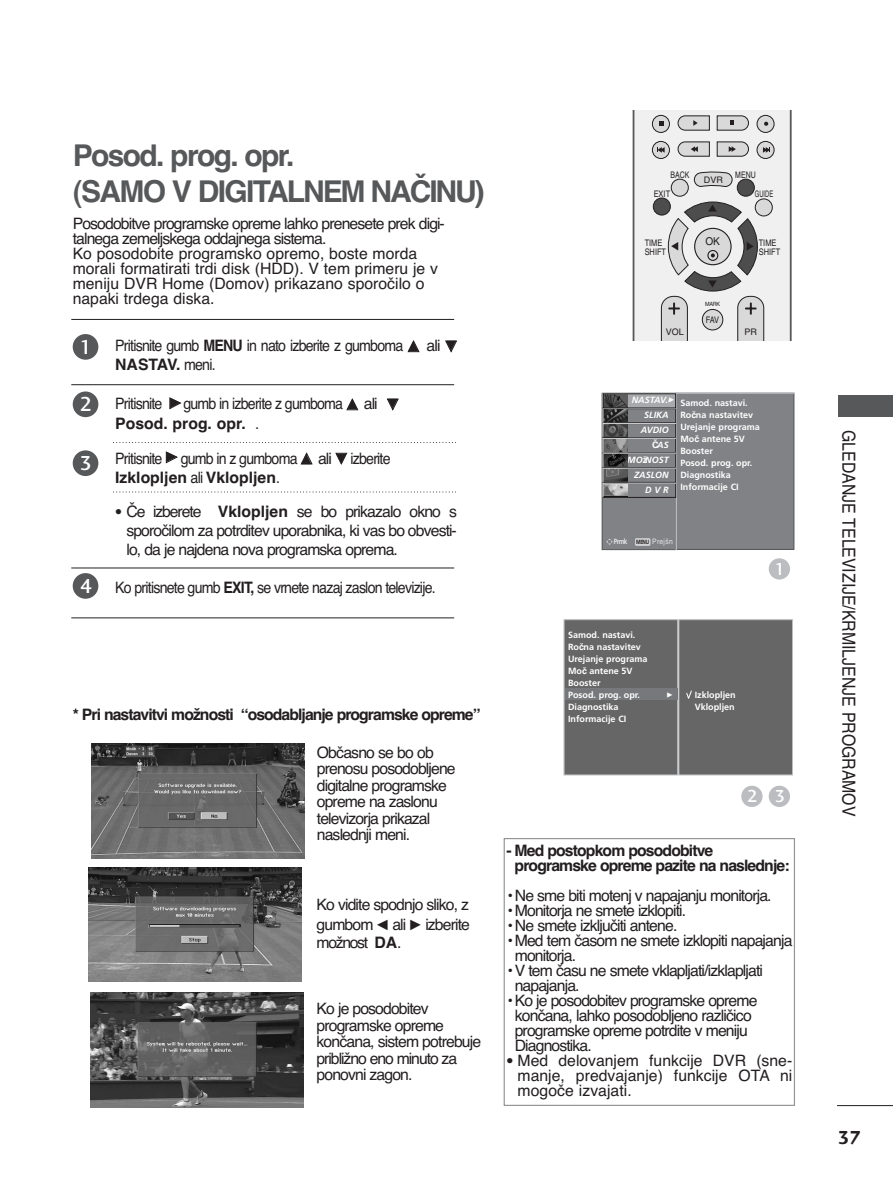
<style>
.page{position:relative;width:893px;height:1190px;background:#fff}
.page>*{position:absolute;margin:0;border:0;box-sizing:border-box;transform-origin:0 0}
.t1{font:700 30px/36px "Helvetica CE";letter-spacing:-.055em;color:#57585a}
.t2{font:21px "Charlotte Sans Medium Plain";color:#fff}
.t3{font:19.5px "Charlotte Sans Bold Plain";color:#231f20}
.t4{font:18px "Helvetica CE";color:#231f20;scale:.88 1}
.t5{font:18px "Charlotte Sans Medium Plain";color:#fff}
.t6{font:15.75px/16.5px "Helvetica CE";letter-spacing:-.055em;color:#231f20}
.t7{font:15.75px/15px "Helvetica CE";color:#231f20}
.t8{font:15.75px/19.5px "Helvetica CE";letter-spacing:-.055em;color:#231f20;scale:.9 1}
.t9{font:700 15.75px/15px "Helvetica CE";letter-spacing:-.055em;color:#231f20}
.t10{font:10.8px "Helvetica";color:#231f20;scale:.94 1}
.t11{font:700 9px/12px "Frutiger";color:#fff}
.t12{font:italic 700 9px/14.9px "Frutiger";color:#fff;text-align:right}
.t13{font:9px/8.7px "Helvetica";color:#231f20;scale:.83 1}
.t14{font:9px "Helvetica";color:#231f20}
.t15{font:9px "Helvetica";color:#231f20;scale:.77 1}
.t16{font:9px "Helvetica";color:#231f20;scale:.64 1}
.t17{font:7.5px "Helvetica CE";letter-spacing:.045em;color:#e6e7e9;scale:.9 1}
.t18{font:6px "FZDING33";color:#fff}
.t19{font:5.85px "Helvetica";color:#231f20;scale:.94 1}
.s1{font-weight:700}
.s2{font-family:"FZDING33";font-size:12px}
.s3{font-family:"Charlotte Sans Book Plain"}
.s4{font-family:"FZDING33";font-weight:400;font-size:6px}
.s5{font-family:"Helvetica CE"}
.s6{font-family:"Manual One";font-weight:400;font-style:normal;font-size:7.5px;color:#808285}
.s7{font-family:"Frutiger";font-weight:700}
.s8{font-family:"Frutiger";font-weight:700;font-size:6px;color:#231f20}
</style>
<div class="page">
<hr style="left:837px;top:1105px;width:55px;height:1px;background:#231f20">
<div style="left:838px;top:395px;width:54px;height:22px;background:#57585a"></div>
<div style="left:563px;top:619px;width:115px;height:156px;background:#666;border:1px solid #bcbdc0"></div>
<div style="left:678px;top:619px;width:114px;height:156px;background:#666;border:1px solid #bcbdc0"></div>
<div style="left:565px;top:688px;width:112px;height:12px;background:#76787b"></div>
<svg style="left:686px;top:690px;width:6px;height:9px"></svg>
<div style="left:768px;top:558px;width:22px;height:21px;background:#bcbdc0;border-radius:50%"></div>
<div style="left:768px;top:785px;width:22px;height:22px;background:#bcbdc0;border-radius:50%"></div>
<div style="left:741px;top:785px;width:21px;height:22px;background:#bcbdc0;border-radius:50%"></div>
<img style="left:92px;top:743px;width:212px;height:115px">
<img style="left:89px;top:867px;width:212px;height:115px">
<img style="left:91px;top:992px;width:212px;height:115px">
<div style="left:503px;top:838px;width:292px;height:268px;border:1px solid #939598"></div>
<svg style="left:632px;top:110px;width:159px;height:230px"></svg>
<div style="left:602px;top:394px;width:73px;height:155px;background:#808285"></div>
<div style="left:601px;top:393px;width:75px;height:157px;border:1px solid #57585a"></div>
<div style="left:676px;top:393px;width:117px;height:156px;background:#808285"></div>
<div style="left:675px;top:392px;width:119px;height:158px;border:1px solid #57585a"></div>
<hr style="left:676px;top:392px;width:118px;height:2px;background:#d1d2d4">
<hr style="left:675px;top:393px;width:1px;height:157px;background:#d1d2d4">
<div style="left:603px;top:394px;width:72px;height:15px;background:#a8a9ad"></div>
<img style="left:605px;top:395px;width:22px;height:86px">
<div style="left:603px;top:408px;width:73px;height:15px;border:1px solid #231f20"></div>
<hr style="left:603px;top:408px;width:73px;height:1px;background:#d1d2d4">
<div style="left:603px;top:423px;width:73px;height:15px;border:1px solid #231f20"></div>
<hr style="left:603px;top:423px;width:73px;height:1px;background:#d1d2d4">
<hr style="left:603px;top:438px;width:73px;height:1px;background:#d1d2d4">
<div style="left:603px;top:453px;width:73px;height:15px;border:1px solid #231f20"></div>
<div style="left:603px;top:468px;width:73px;height:15px;border:1px solid #231f20"></div>
<hr style="left:603px;top:468px;width:73px;height:1px;background:#d1d2d4">
<div style="left:603px;top:483px;width:73px;height:15px;border:1px solid #231f20"></div>
<img style="left:603px;top:484px;width:24px;height:13px">
<svg style="left:602px;top:393px;width:1px;height:104px"></svg>
<hr style="left:603px;top:483px;width:73px;height:1px;background:#d1d2d4">
<hr style="left:603px;top:453px;width:73px;height:1px;background:#d1d2d4">
<div style="left:635px;top:538px;width:15px;height:8px;background:#d1d2d4"></div>
<svg style="left:606px;top:538px;width:6px;height:7px"></svg>
<div style="left:603px;top:393px;width:73px;height:15px;border:1px solid #231f20"></div>
<hr style="left:71px;top:319px;width:383px;height:1px;background:#231f20">
<hr style="left:71px;top:384px;width:383px;height:1px;background:#231f20">
<hr style="left:71px;top:567px;width:383px;height:1px;background:#231f20">
<hr style="left:71px;top:617px;width:383px;height:1px;background:#231f20">
<svg style="left:113px;top:442px;width:343px;height:1px"></svg>
<svg style="left:113px;top:492px;width:343px;height:1px"></svg>
<div style="left:73px;top:334px;width:25px;height:26px;background:#57585a;border-radius:50%"></div>
<div style="left:73px;top:391px;width:25px;height:26px;background:#57585a;border-radius:50%"></div>
<div style="left:73px;top:450px;width:25px;height:26px;background:#57585a;border-radius:50%"></div>
<div style="left:73px;top:573px;width:25px;height:26px;background:#57585a;border-radius:50%"></div>
<h1 class="t1" style="left:73px;top:141px;width:413px">Posod. prog. opr.<br>(SAMO V DIGITALNEM NAČINU)</h1>
<p class="t7" style="left:73px;top:217px;width:373px">Posodobitve programske opreme lahko prenesete prek digi&shy;talnega zemeljskega oddajnega sistema.<br>Ko posodobite programsko opremo, boste morda morali formatirati trdi disk (HDD). V tem primeru je v meniju DVR Home (Domov) prikazano sporočilo o napaki trdega diska.</p>
<h2 class="t2" style="left:80px;top:339px;width:14px">1</h2>
<h2 class="t2" style="left:80px;top:396px;width:14px">2</h2>
<h2 class="t2" style="left:80px;top:455px;width:14px">3</h2>
<h2 class="t2" style="left:80px;top:578px;width:14px">4</h2>
<p class="t8" style="left:115px;top:338px;width:381px;line-height:19px">Pritisnite gumb <span class="s1">MENU</span> in nato izberite z gumboma <span class="s2">D</span> ali <span class="s2">E<br></span><span class="s1">NASTAV.</span> meni.</p>
<p class="t8" style="left:115px;top:396px;width:316px">Pritisnite <span class="s2">G</span> gumb in izberite z gumboma <span class="s2">D</span> ali <span class="s2">E<br></span><span class="s1">Posod. prog. opr.</span> <span class="s3">.</span></p>
<p class="t8" style="left:115px;top:450px;width:307px">Pritisnite <span class="s2">G</span> gumb in z gumboma <span class="s2">D</span> ali <span class="s2">E</span> izberite<br><span class="s1">Izklopljen</span> ali <span class="s1">Vklopljen</span>.</p>
<p class="t6" style="left:126px;top:504px;width:332px;line-height:19px;text-align:justify;text-indent:-11px"><span class="s3">•</span> Če izberete <span class="s1">Vklopljen</span> se bo prikazalo okno s sporočilom za potrditev uporabnika, ki vas bo obvesti&shy;lo, da je najdena nova programska oprema.</p>
<p class="t8" style="left:115px;top:579px;width:357px">Ko pritisnete gumb <span class="s1">EXIT,</span> se vrnete nazaj zaslon televizije.</p>
<p class="t9" style="left:73px;top:708px;width:409px">* Pri nastavitvi možnosti “osodabljanje programske opreme”</p>
<p class="t6" style="left:317px;top:745px;width:140px">Občasno se bo ob prenosu posodobljene digitalne programske opreme na zaslonu televizorja prikazal naslednji meni.</p>
<p class="t6" style="left:316px;top:896px;width:155px;line-height:19.2px;text-align:justify">Ko vidite spodnjo sliko, z gumbom <span class="s2">F</span> ali <span class="s2">G</span> izberite možnost <span class="s1">DA</span>.</p>
<p class="t6" style="left:316px;top:1002px;width:166px">Ko je posodobitev programske opreme končana, sistem potrebuje približno eno minuto za ponovni zagon.</p>
<p class="t15" style="left:670px;top:171px;width:26px">BACK</p>
<p class="t15" style="left:735px;top:171px;width:28px">MENU</p>
<p class="t14" style="left:703px;top:176px;width:20px">DVR</p>
<p class="t13" style="left:653px;top:190px;width:21px">EXIT</p>
<p class="t16" style="left:755px;top:190px;width:30px">GUIDE</p>
<p class="t10" style="left:705px;top:237px;width:17px">OK</p>
<p class="t13" style="left:644px;top:239px;width:27px">TIME<br>SHIFT</p>
<p class="t13" style="left:758px;top:239px;width:27px">TIME<br>SHIFT</p>
<p class="t19" style="left:705px;top:302px;width:17px">MARK</p>
<p class="t13" style="left:705px;top:316px;width:18px">FAV</p>
<p class="t14" style="left:665px;top:328px;width:20px">VOL</p>
<p class="t14" style="left:744px;top:328px;width:14px">PR</p>
<p class="t12" style="left:631px;top:393px;width:45px">NASTAV.<span class="s4">G</span></p>
<p class="t11" style="left:680px;top:397px;width:81px">Samod. nastavi.<br>Ro<span class="s5">č</span>na nastavitev<br>Urejanje programa<br>Mo<span class="s5">č</span> antene 5V<br>Booster<br>Posod. prog. opr.<br>Diagnostika<br>Informacije CI</p>
<p class="t12" style="left:627px;top:408px;width:48px">SLIKA<span class="s6">O<br></span>AVDIO<span class="s6">O<br></span><span class="s5">Č</span>AS<span class="s6">O<br></span>MO<span class="s5">ž</span>NOST<span class="s6">O<br></span>ZASLON<span class="s6">O<br></span>D V R<span class="s6">O</span></p>
<p class="t17" style="left:613px;top:539px;width:67px"><span class="s7">Prmk</span> <span class="s8">MENU</span> Prejšn</p>
<p class="t11" style="left:568px;top:629px;width:81px">Samod. nastavi.<br>Ro<span class="s5">č</span>na nastavitev<br>Urejanje programa<br>Mo<span class="s5">č</span> antene 5V<br>Booster<br>Posod. prog. opr.</p>
<p class="t11" style="left:568px;top:701px;width:60px">Diagnostika<br>Informacije CI</p>
<p class="t18" style="left:666px;top:692px;width:7px">G</p>
<p class="t11" style="left:694px;top:689px;width:42px">Izklopljen<br>Vklopljen</p>
<p class="t5" style="left:774px;top:562px;width:12px">1</p>
<p class="t5" style="left:747px;top:789px;width:40px">2 3</p>
<p class="t9" style="left:514px;top:844px;width:276px;text-indent:-8px">- Med postopkom posodobitve programske opreme pazite na naslednje:</p>
<p class="t6" style="left:506px;top:888px;width:267px">• Ne sme biti motenj v napajanju monitorja.</p>
<p class="t6" style="left:506px;top:903px;width:181px">• Monitorja ne smete izklopiti.</p>
<p class="t6" style="left:506px;top:918px;width:173px">• Ne smete izključiti antene.</p>
<p class="t6" style="left:514px;top:934px;width:279px;line-height:15px;text-indent:-8px">• Med tem časom ne smete izklopiti napajanja monitorja.</p>
<p class="t6" style="left:514px;top:964px;width:250px;line-height:15px;text-indent:-8px">• V tem času ne smete vklapljati/izklapljati napajanja.</p>
<p class="t6" style="left:514px;top:994px;width:244px;line-height:15px;text-indent:-8px">• Ko je posodobitev programske opreme končana, lahko posodobljeno različico programske opreme potrdite v meniju<br>Diagnostika.</p>
<p class="t6" style="left:517px;top:1054px;width:276px;line-height:15px;text-align:justify;text-indent:-11px"><span class="s3">•</span> Med delovanjem funkcije DVR (sne&shy;manje, predvajanje) funkcije OTA ni mogoče izvajati.</p>
<p class="t4" style="left:855px;top:430px;width:440px;rotate:90deg">GLEDANJE TELEVIZIJE/KRMILJENJE PROGRAMOV</p>
<p class="t3" style="left:837px;top:1129px;width:25px">37</p>
</div>
